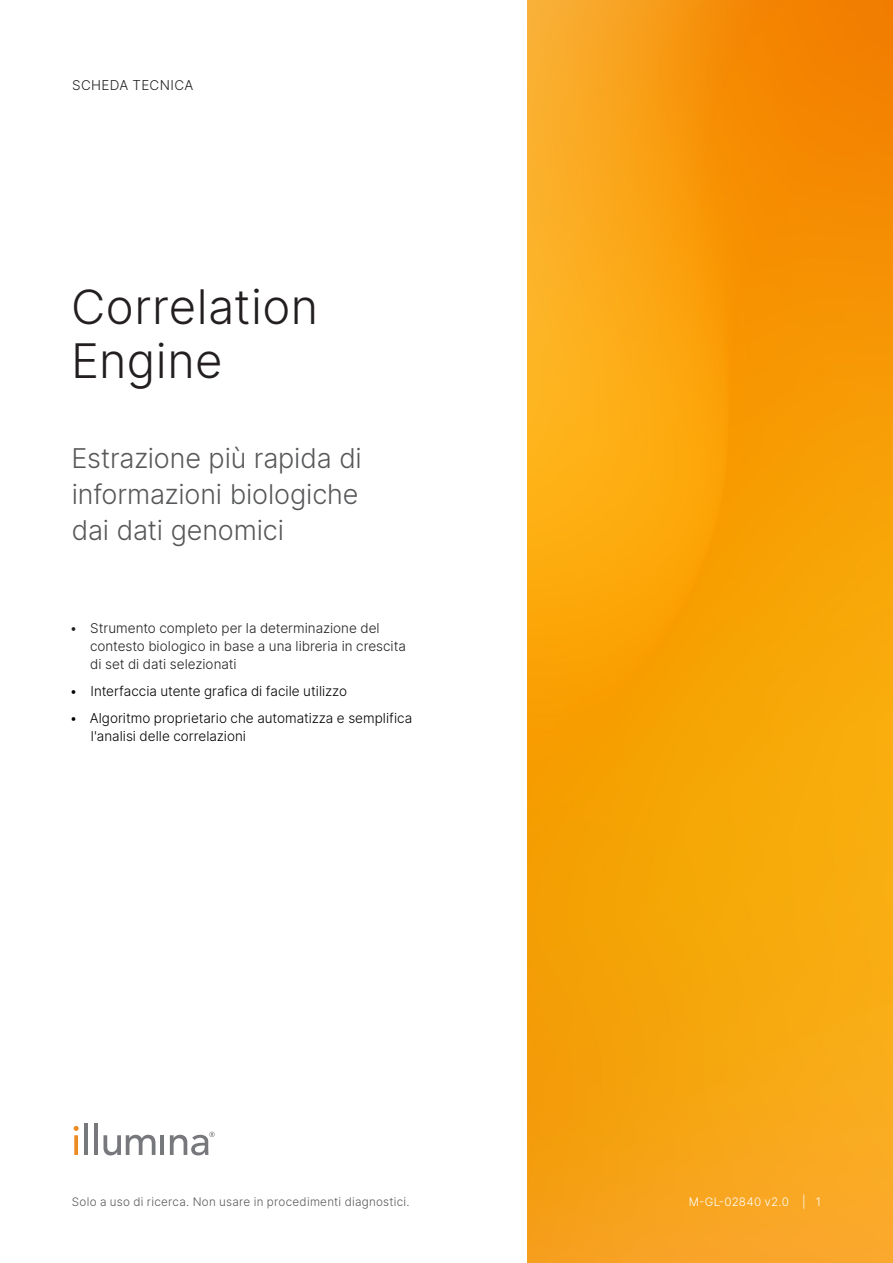
<style>
.page{position:relative;width:893px;height:1263px;background:#fff}
.page>*{position:absolute;margin:0;border:0;box-sizing:border-box;transform-origin:0 0}
.Title{font:300 47.25px/54px "Inter";letter-spacing:.01em;color:#231f20}
.Subtitle{font:300 27px/36px "Inter";letter-spacing:-.005em;color:#57585a}
.t1{font:300 13.5px/18px "Inter";color:#000}
.zz_Document_Type___Segment{font:300 13.5px/18px "Inter";color:#231f20}
.zz_Document_Type___Segment-2{font:300 13.5px "Inter";letter-spacing:.025em;color:#231f20}
.zz_For_Research_Only{font:300 11.7px "Inter";letter-spacing:.02em;color:#57585a}
.zz_Pub_Number{font:300 11.7px "Inter";letter-spacing:.02em;color:#fff}
</style>
<div class="page">
<img style="left:527px;top:0;width:366px;height:1263px">
<svg style="left:74px;top:1135px;width:4px;height:20px"></svg>
<hr style="left:84px;top:1123px;width:4px;height:32px;background:#77787c">
<hr style="left:94px;top:1123px;width:4px;height:32px;background:#77787c">
<svg style="left:103px;top:1135px;width:52px;height:21px"></svg>
<hr style="left:161px;top:1135px;width:3px;height:20px;background:#77787c">
<svg style="left:74px;top:1126px;width:5px;height:5px"></svg>
<svg style="left:170px;top:1132px;width:45px;height:23px"></svg>
<p class="zz_Document_Type___Segment-2" style="left:72px;top:76px;width:123px">SCHEDA TECNICA</p>
<p class="Title" style="left:71px;top:279px;width:249px">Correlation<br>Engine</p>
<p class="Subtitle" style="left:72px;top:440px;width:292px">Estrazione più rapida di informazioni biologiche dai dati genomici</p>
<p class="zz_Document_Type___Segment" style="left:90px;top:619px;width:317px;text-indent:-20px">• Strumento completo per la determinazione del contesto biologico in base a una libreria in crescita di set di dati selezionati</p>
<p class="t1" style="left:70px;top:682px;width:279px">• Interfaccia utente grafica di facile utilizzo</p>
<p class="t1" style="left:91px;top:709px;width:323px;text-indent:-21px">• Algoritmo proprietario che automatizza e semplifica l'analisi delle correlazioni</p>
<p class="zz_For_Research_Only" style="left:72px;top:1193px;width:339px">Solo a uso di ricerca. Non usare in procedimenti diagnostici.</p>
<p class="zz_Pub_Number" style="left:689px;top:1193px;width:102px">M-GL-02840 v2.0</p>
<p class="zz_Pub_Number" style="left:802px;top:1193px;width:20px">| 1</p>
</div>
